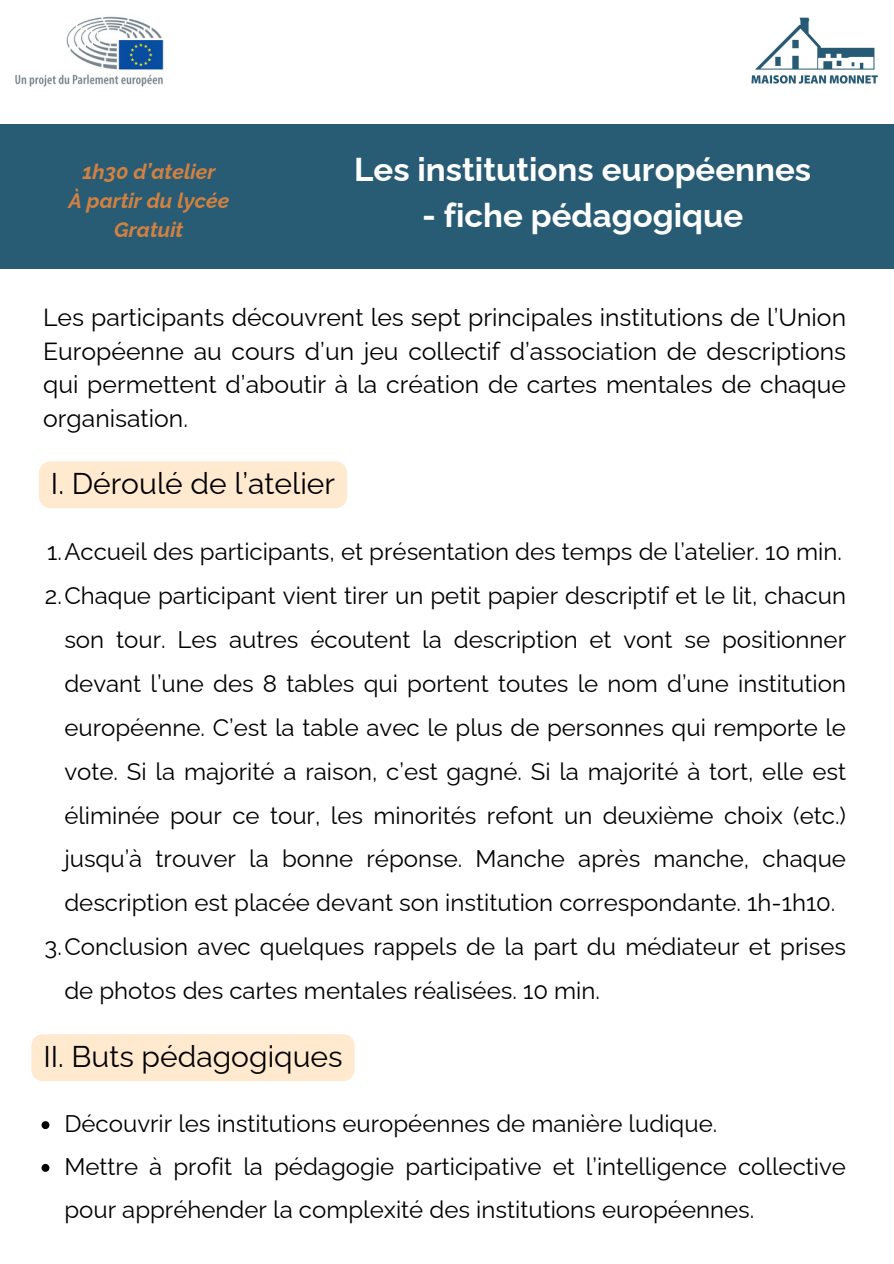
<style>
.page{position:relative;width:894px;height:1264px;background:#fff}
.page>*{position:absolute;margin:0;border:0;box-sizing:border-box;transform-origin:0 0}
.t1{font:700 33px "Raleway";color:#fff}
.t2{font:30px "Raleway";color:#000}
.t3{font:24.75px/33.8px "Raleway";color:#000;text-align:justify}
.t4{font:24px/43.8px "Raleway";color:#000}
.t5{font:italic 700 21px "Raleway";color:#d28141}
</style>
<div class="page">
<img style="left:15px;top:16px;width:149px;height:71px">
<img style="left:751px;top:17px;width:127px;height:67px">
<div style="left:0;top:124px;width:893px;height:145px;background:#285c74"></div>
<div style="left:39px;top:461px;width:308px;height:47px;background:#ffe9cf"></div>
<svg style="left:41px;top:1121px;width:8px;height:7px"></svg>
<svg style="left:41px;top:1163px;width:8px;height:8px"></svg>
<div style="left:31px;top:1034px;width:323px;height:47px;background:#ffe9cf"></div>
<p class="t5" style="left:82px;top:159px;width:134px">1h30 d’atelier</p>
<p class="t5" style="left:68px;top:188px;width:162px">À partir du lycée</p>
<h1 class="t5" style="left:114px;top:217px;width:71px">Gratuit</h1>
<p class="t1" style="left:354px;top:150px;width:458px">Les institutions européennes</p>
<p class="t1" style="left:422px;top:196px;width:322px">- fiche pédagogique</p>
<h3 class="t3" style="left:43px;top:300px;width:804px">Les participants découvrent les sept principales institutions de l’Union Européenne au cours d’un jeu collectif d’association de descriptions qui permettent d’aboutir à la création de cartes mentales de chaque organisation.</h3>
<p class="t2" style="left:51px;top:466px;width:285px">I. Déroulé de l’atelier</p>
<p class="t4" style="left:47px;top:530px;width:796px">1.Accueil des participants, et présentation des temps de l’atelier. 10 min.</p>
<p class="t4" style="left:64px;top:573px;width:783px;text-align:justify;text-indent:-19px">2.Chaque participant vient tirer un petit papier descriptif et le lit, chacun son tour. Les autres écoutent la description et vont se positionner devant l’une des 8 tables qui portent toutes le nom d’une institution européenne. C’est la table avec le plus de personnes qui remporte le vote. Si la majorité a raison, c’est gagné. Si la majorité à tort, elle est éliminée pour ce tour, les minorités refont un deuxième choix (etc.) jusqu’à trouver la bonne réponse. Manche après manche, chaque description est placée devant son institution correspondante. 1h-1h10.</p>
<p class="t4" style="left:64px;top:924px;width:783px;text-indent:-20px">3.Conclusion avec quelques rappels de la part du médiateur et prises de photos des cartes mentales réalisées. 10 min.</p>
<p class="t2" style="left:43px;top:1039px;width:301px">II. Buts pédagogiques</p>
<p class="t4" style="left:64px;top:1101px;width:654px">Découvrir les institutions européennes de manière ludique.</p>
<p class="t4" style="left:64px;top:1145px;width:783px;line-height:42.8px">Mettre à profit la pédagogie participative et l’intelligence collective pour appréhender la complexité des institutions européennes.</p>
</div>
